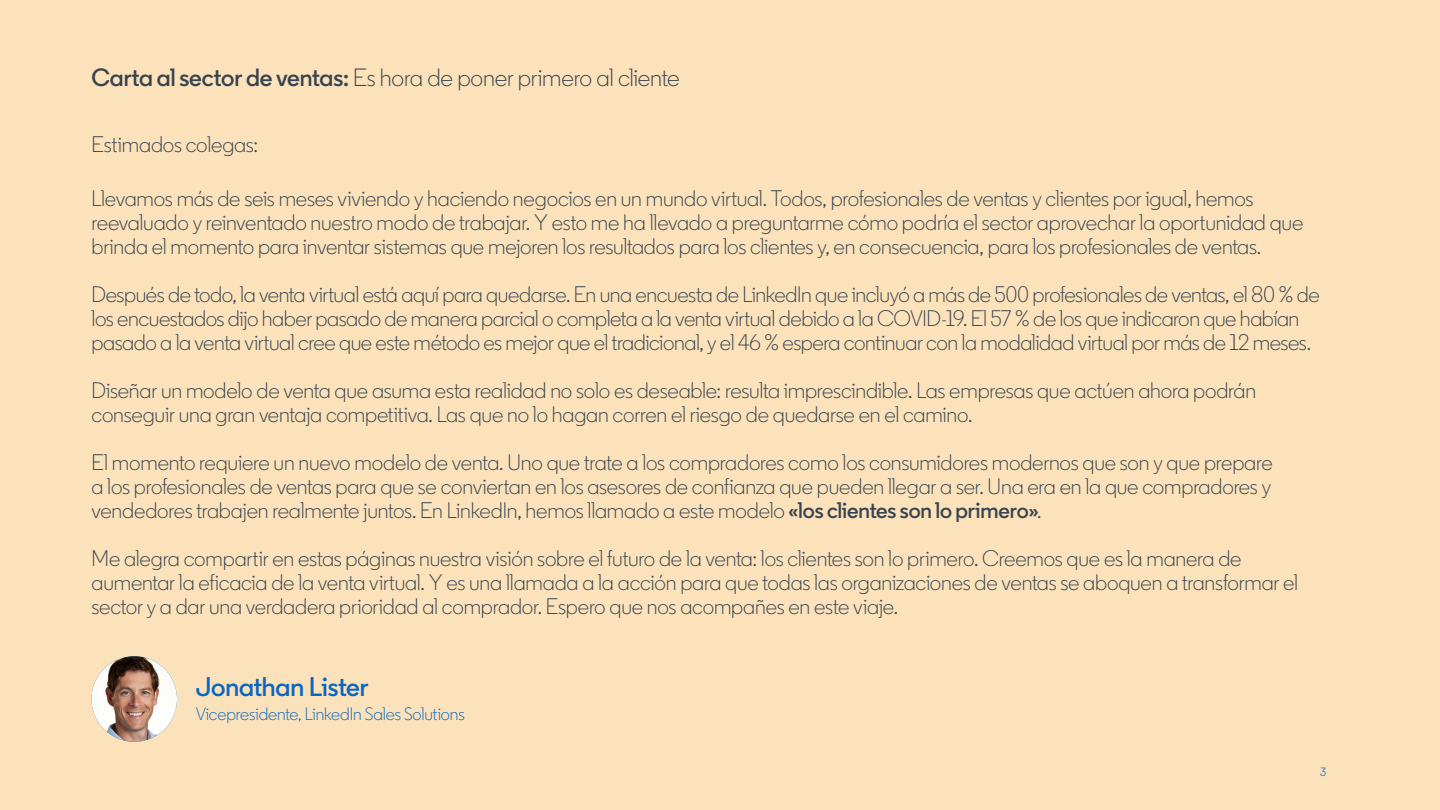
<style>
.page{position:relative;width:1440px;height:810px;background:#fce2ba}
.page>*{position:absolute;margin:0;border:0;box-sizing:border-box;transform-origin:0 0}
.t1{font:600 27px "Community";letter-spacing:-.005em;color:#0a66c2}
.Body_16pt{font:300 24.97px "Community";letter-spacing:-.01em;color:#38434f}
.Body_16pt-2{font:300 22.5px/24px "Community";letter-spacing:-.01em;color:#38434f}
.Body_16pt-3{font:300 18px "Community";letter-spacing:-.005em;color:#0a66c2}
.t2{font:12px "Community";color:#0a66c2}
.s1{font-weight:600}
</style>
<div class="page">
<img style="left:92px;top:656px;width:85px;height:86px;border-radius:43px">
<p class="Body_16pt" style="left:92px;top:62px;width:590px"><span class="s1">Carta al sector de ventas:</span> Es hora de poner primero al cliente</p>
<p class="Body_16pt-2" style="left:92px;top:132px;width:168px">Estimados colegas:</p>
<p class="Body_16pt-2" style="left:92px;top:186px;width:1213px">Llevamos más de seis meses viviendo y haciendo negocios en un mundo virtual. Todos, profesionales de ventas y clientes por igual, hemos reevaluado y reinventado nuestro modo de trabajar. Y esto me ha llevado a preguntarme cómo podría el sector aprovechar la oportunidad que brinda el momento para inventar sistemas que mejoren los resultados para los clientes y, en consecuencia, para los profesionales de ventas.</p>
<p class="Body_16pt-2" style="left:92px;top:282px;width:1230px">Después de todo, la venta virtual está aquí para quedarse. En una encuesta de LinkedIn que incluyó a más de 500 profesionales de ventas, el 80 % de los encuestados dijo haber pasado de manera parcial o completa a la venta virtual debido a la COVID-19. El 57 % de los que indicaron que habían pasado a la venta virtual cree que este método es mejor que el tradicional, y el 46 % espera continuar con la modalidad virtual por más de 12 meses.</p>
<p class="Body_16pt-2" style="left:92px;top:378px;width:1166px">Diseñar un modelo de venta que asuma esta realidad no solo es deseable: resulta imprescindible. Las empresas que actúen ahora podrán conseguir una gran ventaja competitiva. Las que no lo hagan corren el riesgo de quedarse en el camino.</p>
<p class="Body_16pt-2" style="left:92px;top:450px;width:1183px;text-align:justify">El momento requiere un nuevo modelo de venta. Uno que trate a los compradores como los consumidores modernos que son y que prepare a los profesionales de ventas para que se conviertan en los asesores de confianza que pueden llegar a ser. Una era en la que compradores y vendedores trabajen realmente juntos. En LinkedIn, hemos llamado a este modelo <span class="s1">«los clientes son lo primero»</span>.</p>
<p class="Body_16pt-2" style="left:92px;top:546px;width:1208px">Me alegra compartir en estas páginas nuestra visión sobre el futuro de la venta: los clientes son lo primero. Creemos que es la manera de aumentar la eficacia de la venta virtual. Y es una llamada a la acción para que todas las organizaciones de ventas se aboquen a transformar el sector y a dar una verdadera prioridad al comprador. Espero que nos acompañes en este viaje.</p>
<p class="t1" style="left:196px;top:670px;width:174px">Jonathan Lister</p>
<p class="Body_16pt-3" style="left:196px;top:703px;width:271px">Vicepresidente, LinkedIn Sales Solutions</p>
<p class="t2" style="left:1320px;top:765px;width:8px">3</p>
</div>
